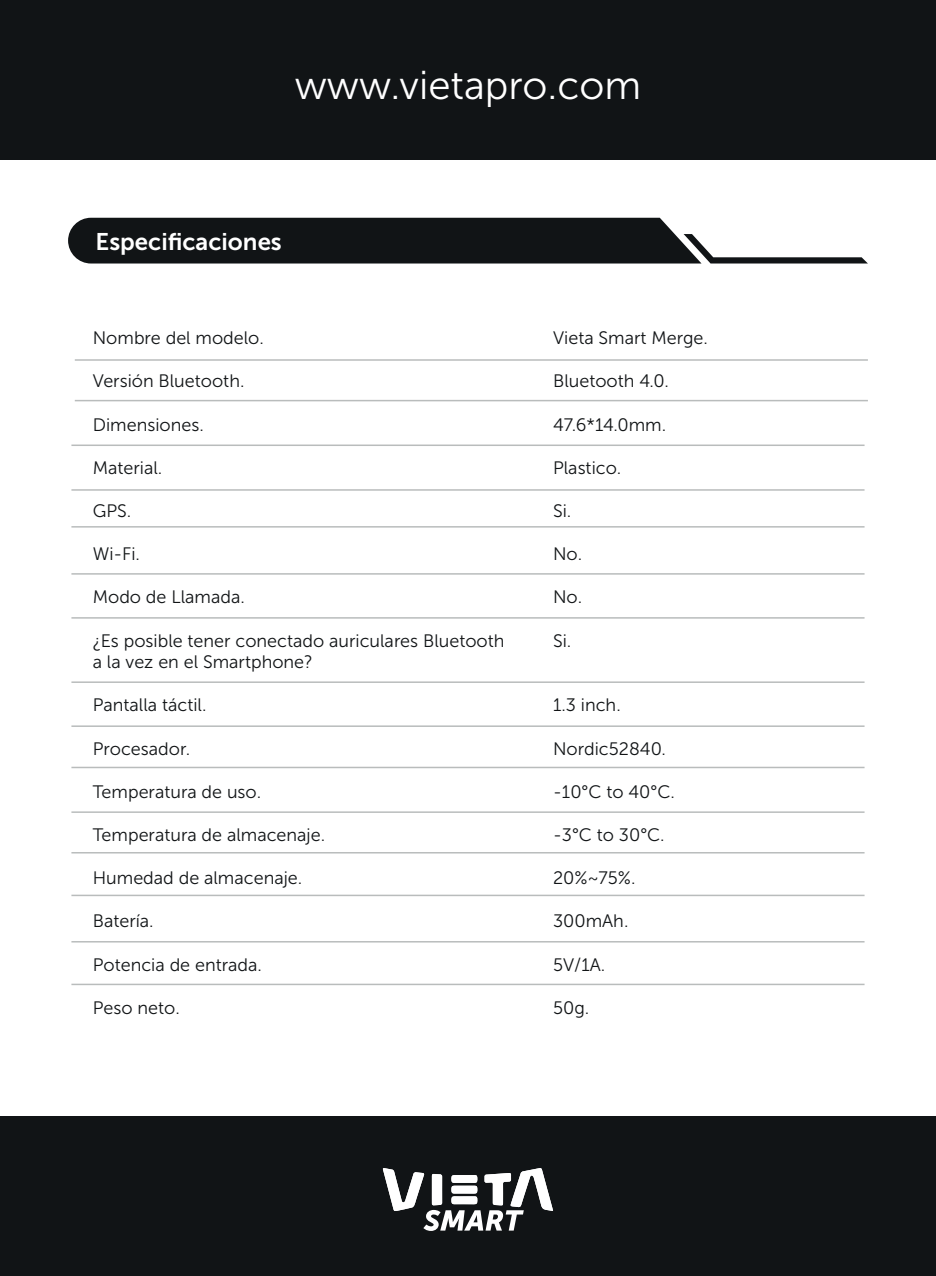
<style>
.page{position:relative;width:936px;height:1276px;background:#fff}
.page>*{position:absolute;margin:0;border:0;box-sizing:border-box;transform-origin:0 0}
.t1{font:40.2px "Museo Sans 300";color:#fff}
.t2{font:24px "Museo Sans 700";color:#fff}
.t3{font:18px/21.6px "Museo Sans 300";color:#111416}
</style>
<div class="page">
<div style="left:0;top:1116px;width:935px;height:160px;background:#111416"></div>
<div style="left:0;top:0;width:935px;height:160px;background:#111416"></div>
<svg style="left:382px;top:1168px;width:171px;height:63px"></svg>
<svg style="left:68px;top:218px;width:799px;height:45px"></svg>
<hr style="left:75px;top:359px;width:792px;height:2px;background:#b9bcbc">
<hr style="left:75px;top:400px;width:792px;height:1px;background:#b9bcbc">
<hr style="left:71px;top:444px;width:793px;height:2px;background:#b9bcbc">
<hr style="left:71px;top:489px;width:793px;height:2px;background:#b9bcbc">
<hr style="left:71px;top:526px;width:793px;height:1px;background:#b9bcbc">
<hr style="left:71px;top:573px;width:793px;height:1px;background:#b9bcbc">
<hr style="left:71px;top:617px;width:793px;height:1px;background:#b9bcbc">
<hr style="left:71px;top:681px;width:793px;height:2px;background:#b9bcbc">
<hr style="left:71px;top:725px;width:793px;height:2px;background:#b9bcbc">
<hr style="left:71px;top:766px;width:793px;height:2px;background:#b9bcbc">
<hr style="left:71px;top:811px;width:793px;height:2px;background:#b9bcbc">
<hr style="left:71px;top:852px;width:793px;height:1px;background:#b9bcbc">
<hr style="left:71px;top:894px;width:793px;height:2px;background:#b9bcbc">
<hr style="left:71px;top:941px;width:793px;height:1px;background:#b9bcbc">
<hr style="left:71px;top:983px;width:793px;height:2px;background:#b9bcbc">
<h1 class="t1" style="left:294px;top:64px;width:348px">www.vietapro.com</h1>
<h2 class="t2" style="left:96px;top:228px;width:188px">Especificaciones</h2>
<p class="t3" style="left:93px;top:327px;width:173px">Nombre del modelo.</p>
<p class="t3" style="left:93px;top:370px;width:153px">Versión Bluetooth.</p>
<p class="t3" style="left:93px;top:414px;width:113px">Dimensiones.</p>
<p class="t3" style="left:93px;top:457px;width:71px">Material.</p>
<p class="t3" style="left:93px;top:500px;width:40px">GPS.</p>
<p class="t3" style="left:93px;top:543px;width:49px">Wi-Fi.</p>
<p class="t3" style="left:93px;top:586px;width:153px">Modo de Llamada.</p>
<p class="t3" style="left:93px;top:630px;width:413px">¿Es posible tener conectado auriculares Bluetooth a la vez en el Smartphone?</p>
<p class="t3" style="left:93px;top:694px;width:115px">Pantalla táctil.</p>
<p class="t3" style="left:93px;top:738px;width:99px">Procesador.</p>
<p class="t3" style="left:93px;top:781px;width:170px">Temperatura de uso.</p>
<p class="t3" style="left:93px;top:824px;width:234px">Temperatura de almacenaje.</p>
<p class="t3" style="left:93px;top:867px;width:211px">Humedad de almacenaje.</p>
<p class="t3" style="left:93px;top:910px;width:62px">Batería.</p>
<p class="t3" style="left:93px;top:954px;width:171px">Potencia de entrada.</p>
<p class="t3" style="left:93px;top:997px;width:89px">Peso neto.</p>
<p class="t3" style="left:553px;top:327px;width:156px">Vieta Smart Merge.</p>
<p class="t3" style="left:553px;top:370px;width:117px">Bluetooth 4.0.</p>
<p class="t3" style="left:553px;top:414px;width:115px">47.6*14.0mm.</p>
<p class="t3" style="left:553px;top:457px;width:70px">Plastico.</p>
<p class="t3" style="left:553px;top:500px;width:20px">Si.</p>
<p class="t3" style="left:553px;top:543px;width:31px">No.</p>
<p class="t3" style="left:553px;top:586px;width:31px">No.</p>
<p class="t3" style="left:553px;top:630px;width:20px">Si.</p>
<p class="t3" style="left:553px;top:694px;width:69px">1.3 inch.</p>
<p class="t3" style="left:553px;top:738px;width:114px">Nordic52840.</p>
<p class="t3" style="left:553px;top:781px;width:123px">-10°C to 40°C.</p>
<p class="t3" style="left:553px;top:824px;width:113px">-3°C to 30°C.</p>
<p class="t3" style="left:553px;top:867px;width:84px">20%~75%.</p>
<p class="t3" style="left:553px;top:910px;width:77px">300mAh.</p>
<p class="t3" style="left:553px;top:954px;width:54px">5V/1A.</p>
<p class="t3" style="left:553px;top:997px;width:38px">50g.</p>
</div>
